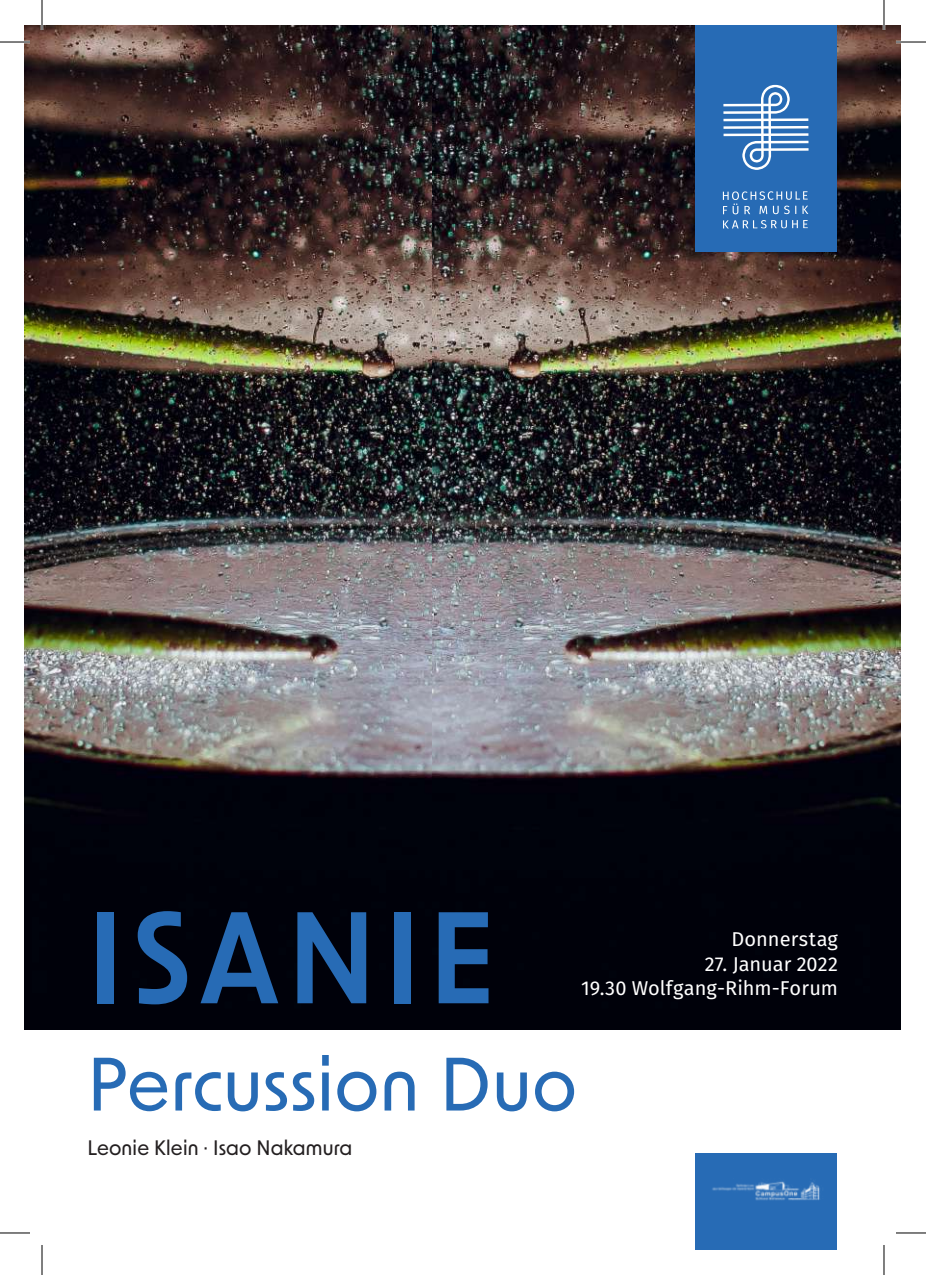
<style>
.page{position:relative;width:926px;height:1275px;background:#fff}
.page>*{position:absolute;margin:0;border:0;box-sizing:border-box;transform-origin:0 0}
.t1{font:600 124px "New Order";letter-spacing:.065em;color:#276bb5}
.t2{font:500 72px "New Order";letter-spacing:.01em;color:#276bb5}
.t3{font:20px/24px "Fira Sans";letter-spacing:.005em;color:#fff;text-align:right}
.t4{font:500 20px "New Order";letter-spacing:.01em;color:#231f20}
</style>
<div class="page">
<img style="left:25px;top:25px;width:408px;height:1005px">
<img style="left:433px;top:25px;width:467px;height:1005px">
<div style="left:695px;top:1153px;width:142px;height:97px;background:#276bb5"></div>
<img style="left:712px;top:1181px;width:108px;height:20px">
<div style="left:695px;top:25px;width:142px;height:227px;background:#276bb5"></div>
<svg style="left:723px;top:191px;width:85px;height:23px"></svg>
<svg style="left:723px;top:220px;width:85px;height:9px"></svg>
<svg style="left:723px;top:85px;width:86px;height:85px"></svg>
<hr style="left:0;top:41px;width:30px;height:2px;background:#fff">
<hr style="left:896px;top:41px;width:30px;height:2px;background:#fff">
<hr style="left:41px;top:0;width:2px;height:30px;background:#fff">
<hr style="left:883px;top:0;width:2px;height:30px;background:#fff">
<hr style="left:0;top:42px;width:30px;height:1px;background:#000">
<hr style="left:896px;top:42px;width:30px;height:1px;background:#000">
<hr style="left:0;top:1232px;width:30px;height:1px;background:#000">
<hr style="left:896px;top:1232px;width:30px;height:1px;background:#000">
<hr style="left:42px;top:0;width:1px;height:30px;background:#000">
<hr style="left:42px;top:1245px;width:1px;height:30px;background:#000">
<hr style="left:884px;top:0;width:1px;height:30px;background:#000">
<hr style="left:884px;top:1245px;width:1px;height:30px;background:#000">
<h1 class="t1" style="left:87px;top:877px;width:410px">ISANIE</h1>
<p class="t3" style="left:731px;top:927px;width:108px">Donnerstag</p>
<p class="t3" style="left:581px;top:951px;width:258px">27. Januar 2022<br>19.30 Wolfgang-Rihm-Forum</p>
<h2 class="t2" style="left:87px;top:1037px;width:491px">Percussion Duo</h2>
<p class="t4" style="left:87px;top:1135px;width:266px">Leonie Klein · Isao Nakamura</p>
</div>
